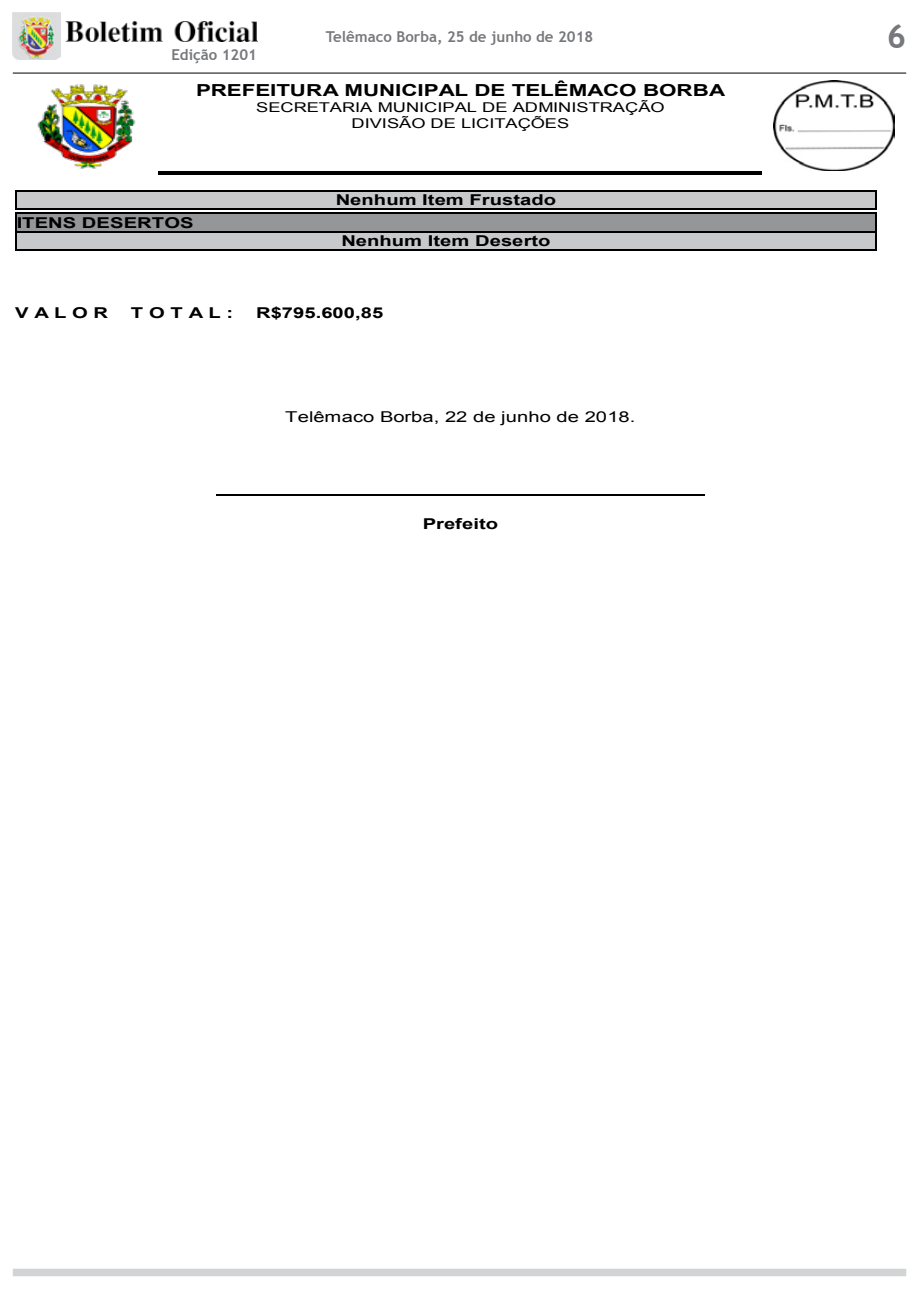
<style>
.page{position:relative;width:919px;height:1289px;background:#fff}
.page>*{position:absolute;margin:0;border:0;box-sizing:border-box;transform-origin:0 0}
.t1{font:700 33px "Trebuchet MS";color:#77787b}
.t2{font:700 16.5px "Arial";letter-spacing:-.005em;color:#000;scale:1.35 1}
.t3{font:700 15px "Arial";color:#000;scale:1.35 1}
.t4{font:700 15px "Trebuchet MS";color:#77787b}
.t5{font:15px "Arial";color:#000;scale:1.35 1}
.t6{font:13.5px/15.6px "Arial";color:#000;text-align:center;scale:1.35 1}
</style>
<div class="page">
<img style="left:13px;top:13px;width:47px;height:47px">
<img style="left:66px;top:21px;width:191px;height:21px">
<hr style="left:13px;top:73px;width:893px;height:1px;background:#000">
<div style="left:13px;top:1268px;width:893px;height:8px;background:#d1d3d4"></div>
<hr style="left:158px;top:171px;width:604px;height:4px;background:#000">
<img style="left:37px;top:84px;width:99px;height:85px">
<img style="left:773px;top:81px;width:121px;height:89px">
<div style="left:17px;top:192px;width:858px;height:17px;background:#c7c9cb"></div>
<hr style="left:16px;top:190px;width:859px;height:1px;background:#000">
<hr style="left:16px;top:209px;width:859px;height:1px;background:#000">
<div style="left:17px;top:214px;width:858px;height:17px;background:#949698"></div>
<hr style="left:16px;top:213px;width:859px;height:1px;background:#000">
<hr style="left:17px;top:249px;width:858px;height:1px;background:#c7c9cb">
<div style="left:17px;top:232px;width:858px;height:17px;background:#c7c9cb"></div>
<hr style="left:16px;top:231px;width:859px;height:1px;background:#000">
<svg style="left:15px;top:190px;width:1px;height:61px"></svg>
<hr style="left:16px;top:250px;width:859px;height:1px;background:#000">
<svg style="left:875px;top:190px;width:1px;height:61px"></svg>
<hr style="left:216px;top:494px;width:489px;height:1px;background:#000">
<p class="t4" style="left:326px;top:27px;width:269px">Telêmaco Borba, 25 de junho de 2018</p>
<h1 class="t1" style="left:886px;top:16px;width:21px">6</h1>
<p class="t4" style="left:171px;top:45px;width:87px">Edição 1201</p>
<p class="t2" style="left:196px;top:79px;width:393px">PREFEITURA MUNICIPAL DE TELÊMACO BORBA</p>
<p class="t6" style="left:256px;top:100px;width:304px">SECRETARIA MUNICIPAL DE ADMINISTRAÇÃO<br>DIVISÃO DE LICITAÇÕES</p>
<p class="t3" style="left:17px;top:212px;width:132px">ITENS DESERTOS</p>
<p class="t3" style="left:336px;top:190px;width:165px">Nenhum Item Frustado</p>
<p class="t3" style="left:341px;top:231px;width:156px">Nenhum Item Deserto</p>
<p class="t3" style="left:15px;top:302px;width:70px">V A L O R</p>
<p class="t3" style="left:131px;top:302px;width:77px">T O T A L :</p>
<p class="t3" style="left:256px;top:302px;width:96px">R$795.600,85</p>
<p class="t5" style="left:285px;top:406px;width:261px">Telêmaco Borba, 22 de junho de 2018.</p>
<p class="t3" style="left:423px;top:513px;width:57px">Prefeito</p>
</div>
